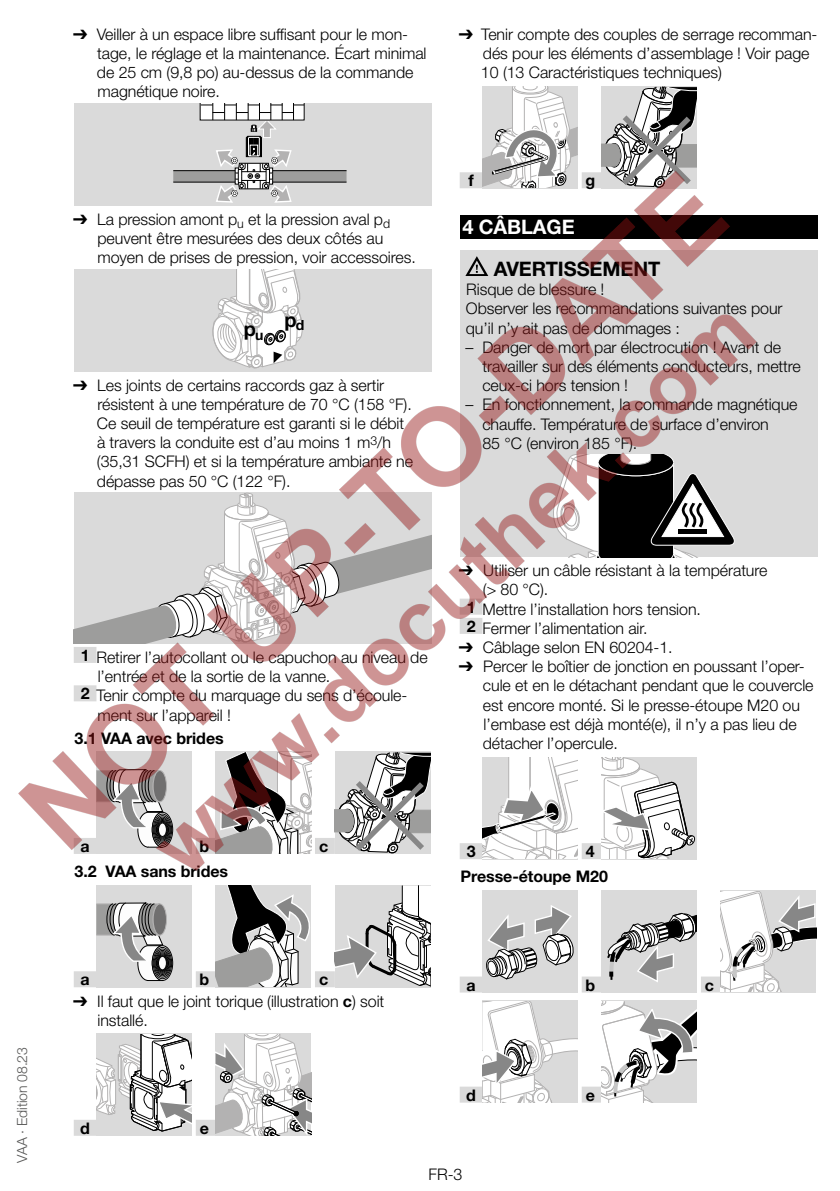
<style>
.page{position:relative;width:840px;height:1191px;background:#fff}
.page>*{position:absolute;margin:0;border:0;box-sizing:border-box;transform-origin:0 0}
.t1{font:700 20px "Helvetica Neue LT Pro";letter-spacing:-.005em;color:#000}
.t2{font:700 20px "Helvetica Neue LT Pro";letter-spacing:-.005em;color:#fff}
.t3{font:300 16px/19.2px "Helvetica Neue LT Pro";letter-spacing:-.005em;color:#000}
.t4{font:700 16px/25.2px "Helvetica Neue LT Pro";letter-spacing:-.005em;color:#000}
.t5{font:300 14px "Helvetica Neue LT Pro";letter-spacing:-.005em;color:#575756}
.s1{font-family:"Arial Unicode MS";font-weight:400}
.s2{font-weight:700}
</style>
<div class="page">
<img style="left:18px;top:86px;width:800px;height:1050px">
<p class="t5" style="left:13px;top:1162px;width:117px;rotate:-90deg">VAA · Edition 08.23</p>
<p class="t3" style="left:97px;top:24px;width:331px;text-indent:-24px"><span class="s1">➔</span> Veiller à un espace libre suffisant pour le mon&shy;tage, le réglage et la maintenance. Écart minimal de 25 cm (9,8 po) au-dessus de la commande magnétique noire.</p>
<p class="t3" style="left:97px;top:209px;width:319px;text-indent:-24px"><span class="s1">➔</span> La pression amont p<sub>u</sub> et la pression aval p<sub>d </sub>peuvent être mesurées des deux côtés au moyen de prises de pression, voir accessoires.</p>
<p class="t1" style="left:284px;top:308px;width:21px">p<sub>d</sub></p>
<p class="t1" style="left:244px;top:316px;width:21px">p<sub>u</sub></p>
<p class="t3" style="left:97px;top:375px;width:317px;text-indent:-24px"><span class="s1">➔</span> Les joints de certains raccords gaz à sertir résistent à une température de 70 °C (158 °F).<br>Ce seuil de température est garanti si le débit à travers la conduite est d’au moins 1 m<sup>3</sup>/h (35,31 SCFH) et si la température ambiante ne dépasse pas 50 °C (122 °F).</p>
<p class="t3" style="left:81px;top:647px;width:348px"><span class="s2">1</span> Retirer l’autocollant ou le capuchon au niveau de</p>
<p class="t3" style="left:98px;top:666px;width:234px">l’entrée et de la sortie de la vanne.</p>
<p class="t3" style="left:81px;top:685px;width:328px"><span class="s2">2</span> Tenir compte du marquage du sens d’écoule-</p>
<p class="t3" style="left:97px;top:705px;width:135px">ment sur l’appareil !</p>
<p class="t4" style="left:75px;top:725px;width:150px">3.1 VAA avec brides</p>
<p class="t3" style="left:480px;top:24px;width:338px;text-indent:-22px"><span class="s1">➔</span> Tenir compte des couples de serrage recomman&shy;dés pour les éléments d’assemblage ! Voir page<br>10 (13 Caractéristiques techniques)</p>
<p class="t4" style="left:468px;top:168px;width:7px">f</p>
<p class="t4" style="left:585px;top:168px;width:11px">g</p>
<p class="t2" style="left:462px;top:215px;width:112px">4 CÂBLAGE</p>
<p class="t1" style="left:488px;top:256px;width:117px">AVERTISSEME</p>
<p class="t1" style="left:633px;top:256px;width:28px">NT</p>
<p class="t3" style="left:465px;top:279px;width:318px">Risque de blessure !<br>Observer les recommandations suivantes pour qu’il n’y ait pas de dommages :</p>
<p class="t3" style="left:482px;top:337px;width:320px;text-indent:-17px">– Danger de mort par électrocution ! Avant de travailler sur des éléments conducteurs, mettre ceux-ci hors tension !</p>
<p class="t3" style="left:482px;top:395px;width:316px;text-indent:-17px">– En fonctionnement, la commande magnétique chauffe. Température de surface d’environ<br>85 °C (environ 185 °F).</p>
<p class="t3" style="left:458px;top:560px;width:310px"><span class="s1">➔</span> Utiliser un câble résistant à la température</p>
<p class="t3" style="left:482px;top:580px;width:67px">(&gt; 80 °C).</p>
<p class="t3" style="left:466px;top:599px;width:236px"><span class="s2">1</span> Mettre l’installation hors tension.</p>
<p class="t3" style="left:466px;top:618px;width:182px"><span class="s2">2</span> Fermer l’alimentation air.</p>
<p class="t3" style="left:458px;top:637px;width:215px"><span class="s1">➔</span> Câblage selon EN 60204-1.</p>
<p class="t3" style="left:482px;top:656px;width:332px;text-indent:-24px"><span class="s1">➔</span> Percer le boîtier de jonction en poussant l’oper&shy;cule et en le détachant pendant que le couvercle est encore monté. Si le presse-étoupe M20 ou l’embase est déjà monté(e), il n’y a pas lieu de détacher l’opercule.</p>
<p class="t4" style="left:81px;top:833px;width:11px">a</p>
<p class="t4" style="left:199px;top:833px;width:11px">b</p>
<p class="t4" style="left:319px;top:833px;width:11px">c</p>
<p class="t4" style="left:75px;top:858px;width:155px">3.2 VAA sans brides</p>
<p class="t4" style="left:466px;top:838px;width:10px">3</p>
<p class="t4" style="left:460px;top:838px;width:149px;text-indent:125px">4<br>Presse-étoupe M20</p>
<p class="t4" style="left:81px;top:966px;width:11px">a</p>
<p class="t4" style="left:199px;top:966px;width:11px">b</p>
<p class="t4" style="left:319px;top:966px;width:11px">c</p>
<p class="t3" style="left:97px;top:991px;width:288px;text-indent:-24px"><span class="s1">➔</span> Il faut que le joint torique (illustration <span class="s2">c</span>) soit installé.</p>
<p class="t4" style="left:80px;top:1115px;width:11px">d</p>
<p class="t4" style="left:200px;top:1115px;width:11px">e</p>
<p class="t4" style="left:466px;top:972px;width:11px">a</p>
<p class="t4" style="left:585px;top:972px;width:11px">b</p>
<p class="t4" style="left:704px;top:972px;width:11px">c</p>
<p class="t4" style="left:466px;top:1082px;width:11px">d</p>
<p class="t4" style="left:585px;top:1082px;width:11px">e</p>
<p class="t3" style="left:428px;top:1164px;width:35px">FR-3</p>
</div>
